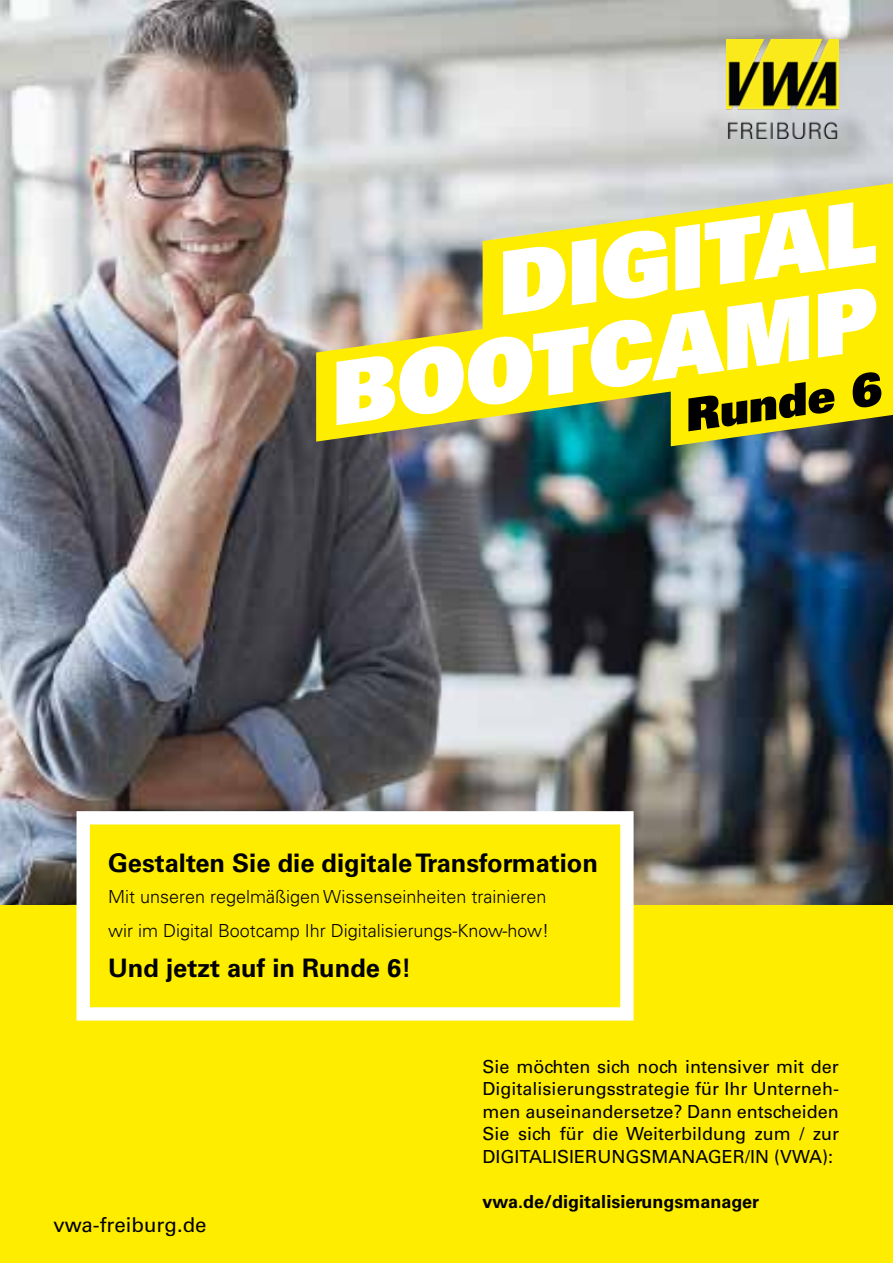
<style>
.page{position:relative;width:893px;height:1263px;background:#fff}
.page>*{position:absolute;margin:0;border:0;box-sizing:border-box;transform-origin:0 0}
.t1{font:87px/85.9px "Univers LT Pro 85 X Black";color:#fff;text-align:right}
.t2{font:45px "Univers LT Pro 85 X Black";color:#000}
.t3{font:700 25.5px "Univers LT Pro 65";color:#000}
.t4{font:20.4px "Univers LT Pro 55 Roman";color:#000}
.t5{font:18px/22.5px "Univers LT Pro 55 Roman";color:#000;text-align:justify}
.t6{font:300 18px/34.5px "Univers LT Pro 45";color:#000}
.t7{font:700 18px "Univers LT Pro 65";color:#000}
</style>
<div class="page">
<img style="left:0;top:0;width:893px;height:905px">
<svg style="left:671px;top:442px;width:222px;height:4px"></svg>
<div style="left:0;top:905px;width:893px;height:358px;background:#ffed00"></div>
<svg style="left:483px;top:183px;width:410px;height:88px;background:#f0e547"></svg>
<svg style="left:316px;top:271px;width:577px;height:171px;background:#dfd41f"></svg>
<img style="left:727px;top:39px;width:112px;height:99px">
<div style="left:77px;top:811px;width:557px;height:209px;background:#ffed00;border:13px solid #fff"></div>
<h1 class="t1" style="left:309px;top:265px;width:564px;rotate:-8deg">DIGITAL<br>BOOTCAMP</h1>
<h2 class="t2" style="left:680px;top:386px;width:200px;rotate:-8deg">Runde 6</h2>
<h3 class="t3" style="left:108px;top:845px;width:492px">Gestalten Sie die digitale Transformation</h3>
<p class="t6" style="left:108px;top:879px;width:443px">Mit unseren regelmäßigen Wissenseinheiten trainieren wir im Digital Bootcamp Ihr Digitalisierungs-Know-how!</p>
<h3 class="t3" style="left:108px;top:950px;width:305px">Und jetzt auf in Runde 6!</h3>
<p class="t4" style="left:54px;top:1211px;width:155px">vwa-freiburg.de</p>
<p class="t5" style="left:483px;top:1054px;width:358px">Sie möchten sich noch intensiver mit der Digitalisierungsstrategie für Ihr Unterneh&shy;men auseinandersetze? Dann entscheiden Sie sich für die Weiterbildung zum / zur DIGITALISIERUNGSMANAGER/IN (VWA):</p>
<p class="t7" style="left:483px;top:1189px;width:278px">vwa.de/digitalisierungsmanager</p>
</div>
